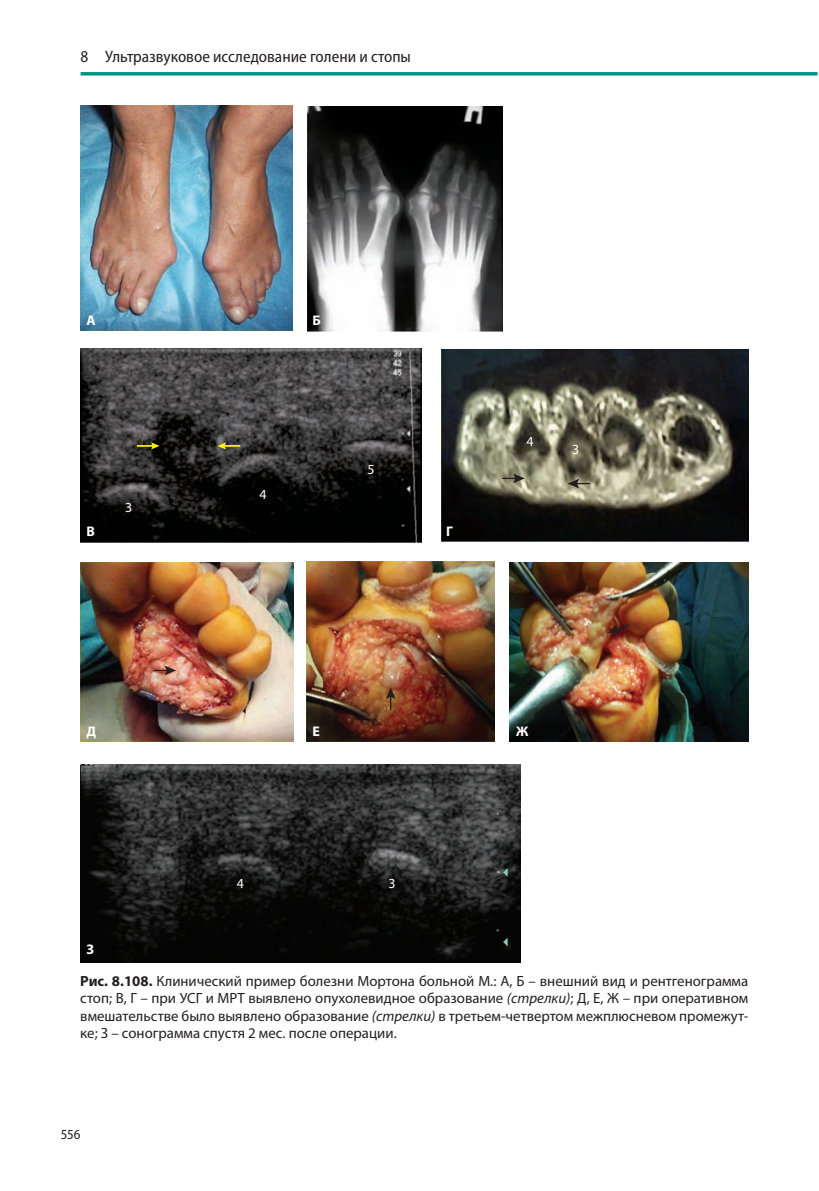
<style>
.page{position:relative;width:819px;height:1191px;background:#fff}
.page>*{position:absolute;margin:0;border:0;box-sizing:border-box;transform-origin:0 0}
.t1{font:semi-condensed 16.62px "Myriad Pro";color:#231f20}
.t2{font:14.88px/17.5px "Myriad Pro";color:#231f20;text-align:justify}
.t3{font:700 14px "Myriad Pro";color:#fff}
.t4{font:14px "Myriad Pro";color:#fff}
.t5{font:semi-condensed 14px "Myriad Pro";color:#231f20}
.s1{font-weight:700}
.s2{font-style:italic}
</style>
<div class="page">
<svg style="left:81px;top:72px;width:736px;height:4px;background:#20a293"></svg>
<img style="left:80px;top:765px;width:440px;height:197px">
<img style="left:509px;top:562px;width:239px;height:179px">
<img style="left:307px;top:562px;width:187px;height:179px">
<img style="left:80px;top:562px;width:213px;height:179px">
<img style="left:80px;top:106px;width:212px;height:224px">
<img style="left:308px;top:106px;width:194px;height:225px">
<img style="left:80px;top:349px;width:341px;height:193px">
<img style="left:441px;top:349px;width:307px;height:192px">
<svg style="left:137px;top:442px;width:22px;height:7px"></svg>
<svg style="left:502px;top:473px;width:22px;height:10px"></svg>
<svg style="left:386px;top:687px;width:9px;height:23px"></svg>
<svg style="left:153px;top:665px;width:23px;height:10px"></svg>
<svg style="left:608px;top:623px;width:23px;height:10px"></svg>
<svg style="left:217px;top:442px;width:23px;height:7px"></svg>
<svg style="left:567px;top:479px;width:23px;height:9px"></svg>
<p class="t1" style="left:81px;top:47px;width:332px">8 Ультразвуковое исследование голени и стопы</p>
<p class="t3" style="left:87px;top:311px;width:11px">А</p>
<p class="t3" style="left:312px;top:311px;width:10px">Б</p>
<p class="t4" style="left:526px;top:433px;width:9px">4</p>
<p class="t4" style="left:572px;top:440px;width:9px">3</p>
<p class="t4" style="left:367px;top:461px;width:9px">5</p>
<p class="t4" style="left:259px;top:485px;width:9px">4</p>
<p class="t4" style="left:125px;top:499px;width:9px">3</p>
<p class="t3" style="left:87px;top:522px;width:10px">В</p>
<p class="t3" style="left:446px;top:522px;width:8px">Г</p>
<p class="t3" style="left:87px;top:722px;width:11px">Д</p>
<p class="t3" style="left:312px;top:722px;width:9px">Е</p>
<p class="t3" style="left:516px;top:722px;width:14px">Ж</p>
<p class="t4" style="left:237px;top:874px;width:9px">4</p>
<p class="t4" style="left:388px;top:874px;width:9px">3</p>
<p class="t3" style="left:87px;top:940px;width:9px">З</p>
<p class="t2" style="left:80px;top:971px;width:669px"><span class="s1">Рис. 8.108.</span> Клинический пример болезни Мортона больной М.: А, Б – внешний вид и рентгенограмма стоп; В, Г – при УСГ и МРТ выявлено опухолевидное образование <span class="s2">(стрелки)</span>; Д, Е, Ж – при оперативном вмешательстве было выявлено образование <span class="s2">(стрелки)</span> в третьем-четвертом межплюсневом промежут&shy;ке; З – сонограмма спустя 2 мес. после операции.</p>
<p class="t5" style="left:61px;top:1125px;width:21px">556</p>
</div>
